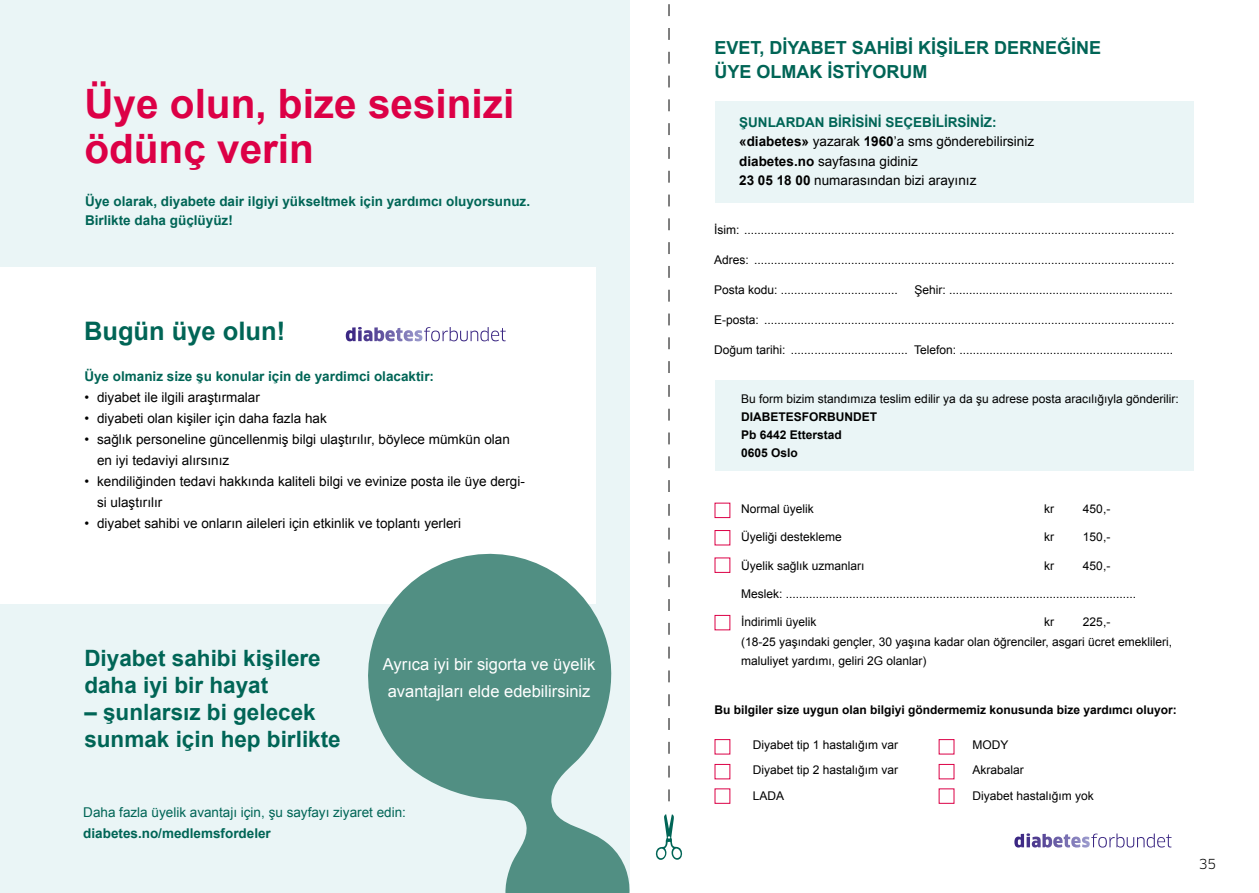
<style>
.page{position:relative;width:1259px;height:893px;background:#fff}
.page>*{position:absolute;margin:0;border:0;box-sizing:border-box;transform-origin:0 0}
.t1{font:700 40.5px/45px "Arial";color:#dc0046}
.t2{font:700 25.5px "Arial";color:#006556}
.t3{font:700 22.5px/27px "Arial";color:#006556}
.t4{font:700 18px/24px "Arial";color:#006556}
.t5{font:16.5px/27px "Arial";color:#fff}
.t6{font:13.5px/19.5px "Arial";color:#000}
.t7{font:700 13.5px/19.5px "Arial";color:#006556}
.t8{font:13.5px "Arial";color:#006556}
.t9{font:13.5px "Clan OT";color:#000}
.t10{font:12px/25.5px "Arial";color:#000}
.t11{font:700 12px/18px "Arial";color:#000}
.s1{font-weight:700;color:#006556}
.s2{font-weight:700}
</style>
<div class="page">
<div style="left:0;top:0;width:629px;height:893px;background:#eaf5f6"></div>
<div style="left:0;top:267px;width:595px;height:337px;background:#fff"></div>
<div style="left:714px;top:101px;width:479px;height:102px;background:#eaf5f6"></div>
<div style="left:714px;top:381px;width:479px;height:90px;background:#eaf5f6"></div>
<div style="left:714px;top:503px;width:16px;height:15px;border:1px solid #dc0046"></div>
<div style="left:714px;top:615px;width:16px;height:15px;border:1px solid #dc0046"></div>
<div style="left:714px;top:530px;width:16px;height:15px;border:1px solid #dc0046"></div>
<div style="left:714px;top:558px;width:16px;height:15px;border:1px solid #dc0046"></div>
<svg style="left:346px;top:327px;width:160px;height:14px"></svg>
<svg style="left:669px;top:4px;width:1px;height:797px"></svg>
<svg style="left:656px;top:814px;width:26px;height:46px"></svg>
<svg style="left:368px;top:538px;width:262px;height:355px;fill:#518f83"></svg>
<svg style="left:1014px;top:833px;width:157px;height:14px"></svg>
<div style="left:714px;top:739px;width:16px;height:15px;border:1px solid #dc0046"></div>
<div style="left:938px;top:739px;width:16px;height:15px;border:1px solid #dc0046"></div>
<div style="left:714px;top:764px;width:16px;height:15px;border:1px solid #dc0046"></div>
<div style="left:938px;top:764px;width:16px;height:15px;border:1px solid #dc0046"></div>
<div style="left:714px;top:788px;width:16px;height:16px;border:1px solid #dc0046"></div>
<div style="left:938px;top:788px;width:16px;height:16px;border:1px solid #dc0046"></div>
<h1 class="t1" style="left:84px;top:82px;width:431px">Üye olun, bize sesinizi ödünç verin</h1>
<p class="t7" style="left:85px;top:192px;width:446px">Üye olarak, diyabete dair ilgiyi yükseltmek için yardımcı oluyorsunuz.<br>Birlikte daha güçlüyüz!</p>
<h2 class="t2" style="left:84px;top:314px;width:203px">Bugün üye olun!</h2>
<p class="t7" style="left:84px;top:367px;width:351px">Üye olmaniz si̇ze şu konular i̇çi̇n de yardimci olacaktir:</p>
<p class="t6" style="left:84px;top:388px;width:177px">• diyabet ile ilgili araştırmalar</p>
<p class="t6" style="left:84px;top:409px;width:244px">• diyabeti olan kişiler için daha fazla hak</p>
<p class="t6" style="left:97px;top:429px;width:414px;line-height:21px;text-indent:-13px">• sağlık personeline güncellenmiş bilgi ulaştırılır, böylece mümkün olan en iyi tedaviyi alırsınız</p>
<p class="t6" style="left:97px;top:471px;width:429px;line-height:21px;text-indent:-13px">• kendiliğinden tedavi hakkında kaliteli bilgi ve evinize posta ile üye dergi&shy;si ulaştırılır</p>
<p class="t6" style="left:84px;top:514px;width:378px">• diyabet sahibi ve onların aileleri için etkinlik ve toplantı yerleri</p>
<h3 class="t3" style="left:84px;top:646px;width:238px">Diyabet sahibi kişilere daha iyi bir hayat</h3>
<h3 class="t3" style="left:84px;top:700px;width:258px">– şunlarsız bi gelecek sunmak için hep birlikte</h3>
<h3 class="t5" style="left:383px;top:651px;width:214px">Ayrıca iyi bir sigorta ve üyelik avantajları elde edebilirsiniz</h3>
<p class="t8" style="left:83px;top:803px;width:324px">Daha fazla üyelik avantajı için, şu sayfayı ziyaret edin:</p>
<p class="t7" style="left:83px;top:824px;width:189px">diabetes.no/medlemsfordeler</p>
<h3 class="t4" style="left:714px;top:36px;width:388px">EVET, DİYABET SAHİBİ KİŞİLER DERNEĞİNE<br>ÜYE OLMAK İSTİYORUM</h3>
<p class="t6" style="left:739px;top:112px;width:296px"><span class="s1">ŞUNLARDAN BİRİSİNİ SEÇEBİLİRSİNİZ: </span><span class="s2">«diabetes»</span> yazarak <span class="s2">1960</span>’a sms gönderebilirsiniz <span class="s2">diabetes.no</span> sayfasına gidiniz<br><span class="s2">23 05 18 00</span> numarasından bizi arayınız</p>
<p class="t10" style="left:714px;top:217px;width:462px">İsim: .................................................................................................................................</p>
<p class="t10" style="left:714px;top:247px;width:462px">Adres: ..............................................................................................................................</p>
<p class="t10" style="left:714px;top:277px;width:185px">Posta kodu: ...................................</p>
<p class="t10" style="left:914px;top:277px;width:260px">Şehir: ...................................................................</p>
<p class="t10" style="left:714px;top:307px;width:462px">E-posta: ...........................................................................................................................</p>
<p class="t10" style="left:714px;top:337px;width:460px">Doğum tarihi: ................................... Telefon: ................................................................</p>
<p class="t10" style="left:741px;top:386px;width:439px">Bu form bizim standımıza teslim edilir ya da şu adrese posta aracılığıyla gönderilir:</p>
<p class="t11" style="left:741px;top:408px;width:137px">DIABETESFORBUNDET<br>Pb 6442 Etterstad<br>0605 Oslo</p>
<p class="t10" style="left:741px;top:496px;width:74px">Normal üyelik</p>
<p class="t10" style="left:1044px;top:496px;width:11px">kr</p>
<p class="t10" style="left:1083px;top:496px;width:29px">450,-</p>
<p class="t10" style="left:741px;top:524px;width:102px">Üyeliği destekleme</p>
<p class="t10" style="left:1044px;top:524px;width:11px">kr</p>
<p class="t10" style="left:1083px;top:524px;width:29px">150,-</p>
<p class="t10" style="left:741px;top:553px;width:125px">Üyelik sağlık uzmanları</p>
<p class="t10" style="left:1044px;top:553px;width:11px">kr</p>
<p class="t10" style="left:1083px;top:553px;width:29px">450,-</p>
<p class="t10" style="left:741px;top:581px;width:396px">Meslek: .........................................................................................................</p>
<p class="t10" style="left:741px;top:609px;width:77px">İndirimli üyelik</p>
<p class="t10" style="left:1044px;top:609px;width:11px">kr</p>
<p class="t10" style="left:741px;top:612px;width:432px;line-height:19.5px;text-indent:342px">225,-<br>(18-25 yaşındaki gençler, 30 yaşına kadar olan öğrenciler, asgari ücret emeklileri, maluliyet yardımı, geliri 2G olanlar)</p>
<p class="t11" style="left:714px;top:701px;width:464px">Bu bilgiler size uygun olan bilgiyi göndermemiz konusunda bize yardımcı oluyor:</p>
<p class="t10" style="left:753px;top:732px;width:147px;text-align:justify">Diyabet tip 1 hastalığım var Diyabet tip 2 hastalığım var LADA</p>
<p class="t10" style="left:972px;top:732px;width:123px">MODY<br>Akrabalar<br>Diyabet hastalığım yok</p>
<p class="t9" style="left:1198px;top:856px;width:19px">35</p>
</div>
